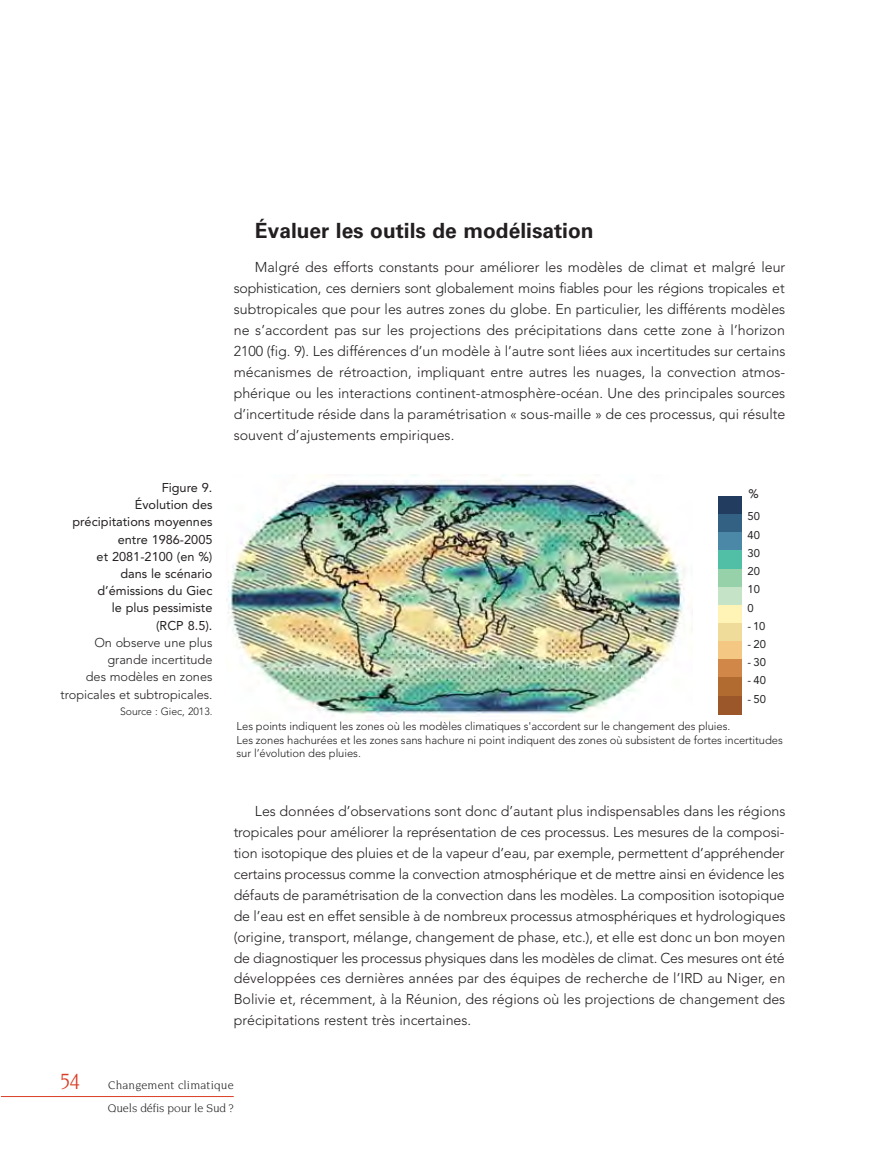
<style>
.page{position:relative;width:888px;height:1173px;background:#fff}
.page>*{position:absolute;margin:0;border:0;box-sizing:border-box;transform-origin:0 0}
.t1{font:700 21px "Univers";color:#231f20}
.t2{font:300 14.25px/21px "Avenir";color:#231f20;text-align:justify}
.t3{font:12.75px/17.2px "Avenir";color:#231f20;text-align:right}
.t4{font:300 12.75px/17.2px "Avenir";color:#231f20;text-align:right}
.t5{font:12.3px "Avenir";color:#231f20}
.t6{font:12px/22.5px "Novarese";letter-spacing:.01em;color:#231f20;text-align:right}
.t7{font:300 11.25px/13.5px "Avenir";letter-spacing:-.005em;color:#231f20}
.t8{font:11.25px/18.3px "Avenir";color:#231f20}
.t9{font:300 10.5px "Avenir";color:#231f20}
.s1{font-size:24px;color:#d93f26}
</style>
<div class="page">
<hr style="left:1px;top:1096px;width:233px;height:1px;background:#d93f26">
<img style="left:226px;top:474px;width:467px;height:246px">
<div style="left:718px;top:496px;width:24px;height:19px;background:#213c5e"></div>
<div style="left:718px;top:515px;width:24px;height:18px;background:#326184"></div>
<div style="left:718px;top:533px;width:24px;height:18px;background:#4b87a7"></div>
<div style="left:718px;top:551px;width:24px;height:18px;background:#50bfa5"></div>
<div style="left:718px;top:569px;width:24px;height:18px;background:#96d1aa"></div>
<div style="left:718px;top:587px;width:24px;height:18px;background:#c5e3c6"></div>
<div style="left:718px;top:605px;width:24px;height:18px;background:#fff3b6"></div>
<div style="left:718px;top:623px;width:24px;height:19px;background:#efdb9a"></div>
<div style="left:718px;top:642px;width:24px;height:18px;background:#f4c783"></div>
<div style="left:718px;top:660px;width:24px;height:18px;background:#d08748"></div>
<div style="left:718px;top:678px;width:24px;height:18px;background:#b16b30"></div>
<div style="left:718px;top:696px;width:24px;height:18px;background:#9b5629"></div>
<p class="t3" style="left:72px;top:480px;width:142px">Figure 9.<br>Évolution des précipitations moyennes entre 1986-2005<br>et 2081-2100 (en %) dans le scénario d’émissions du Giec<br>le plus pessimiste<br>(RCP 8.5).</p>
<p class="t4" style="left:61px;top:635px;width:153px">On observe une plus grande incertitude<br>des modèles en zones tropicales et subtropicales.</p>
<p class="t9" style="left:120px;top:708px;width:94px">Source : Giec, 2013.</p>
<h1 class="t1" style="left:255px;top:222px;width:340px">Évaluer les outils de modélisation</h1>
<p class="t2" style="left:234px;top:258px;width:553px;text-indent:21px">Malgré des efforts constants pour améliorer les modèles de climat et malgré leur sophistication, ces derniers sont globalement moins fiables pour les régions tropicales et subtropicales que pour les autres zones du globe. En particulier, les différents modèles ne s’accordent pas sur les projections des précipitations dans cette zone à l’horizon 2100 (fig. 9). Les différences d’un modèle à l’autre sont liées aux incertitudes sur certains mécanismes de rétroaction, impliquant entre autres les nuages, la convection atmos&shy;phérique ou les interactions continent-atmosphère-océan. Une des principales sources d’incertitude réside dans la paramétrisation « sous-maille » de ces processus, qui résulte souvent d’ajustements empiriques.</p>
<p class="t5" style="left:749px;top:488px;width:12px">%</p>
<p class="t8" style="left:748px;top:508px;width:20px">50<br>40<br>30<br>20<br>10<br>0 -10 -20 -30 -40 -50</p>
<p class="t7" style="left:237px;top:721px;width:548px">Les points indiquent les zones où les modèles climatiques s'accordent sur le changement des pluies.<br>Les zones hachurées et les zones sans hachure ni point indiquent des zones où subsistent de fortes incertitudes sur l’évolution des pluies.</p>
<p class="t2" style="left:234px;top:802px;width:553px;text-indent:21px">Les données d’observations sont donc d’autant plus indispensables dans les régions tropicales pour améliorer la représentation de ces processus. Les mesures de la composi&shy;tion isotopique des pluies et de la vapeur d’eau, par exemple, permettent d’appréhender certains processus comme la convection atmosphérique et de mettre ainsi en évidence les défauts de paramétrisation de la convection dans les modèles. La composition isotopique de l’eau est en effet sensible à de nombreux processus atmosphériques et hydrologiques (origine, transport, mélange, changement de phase, etc.), et elle est donc un bon moyen de diagnostiquer les processus physiques dans les modèles de climat. Ces mesures ont été développées ces dernières années par des équipes de recherche de l’IRD au Niger, en Bolivie et, récemment, à la Réunion, des régions où les projections de changement des précipitations restent très incertaines.</p>
<p class="t6" style="left:60px;top:1075px;width:175px"><span class="s1">54</span> Changement climatique<br>Quels défis pour le Sud ?</p>
</div>
